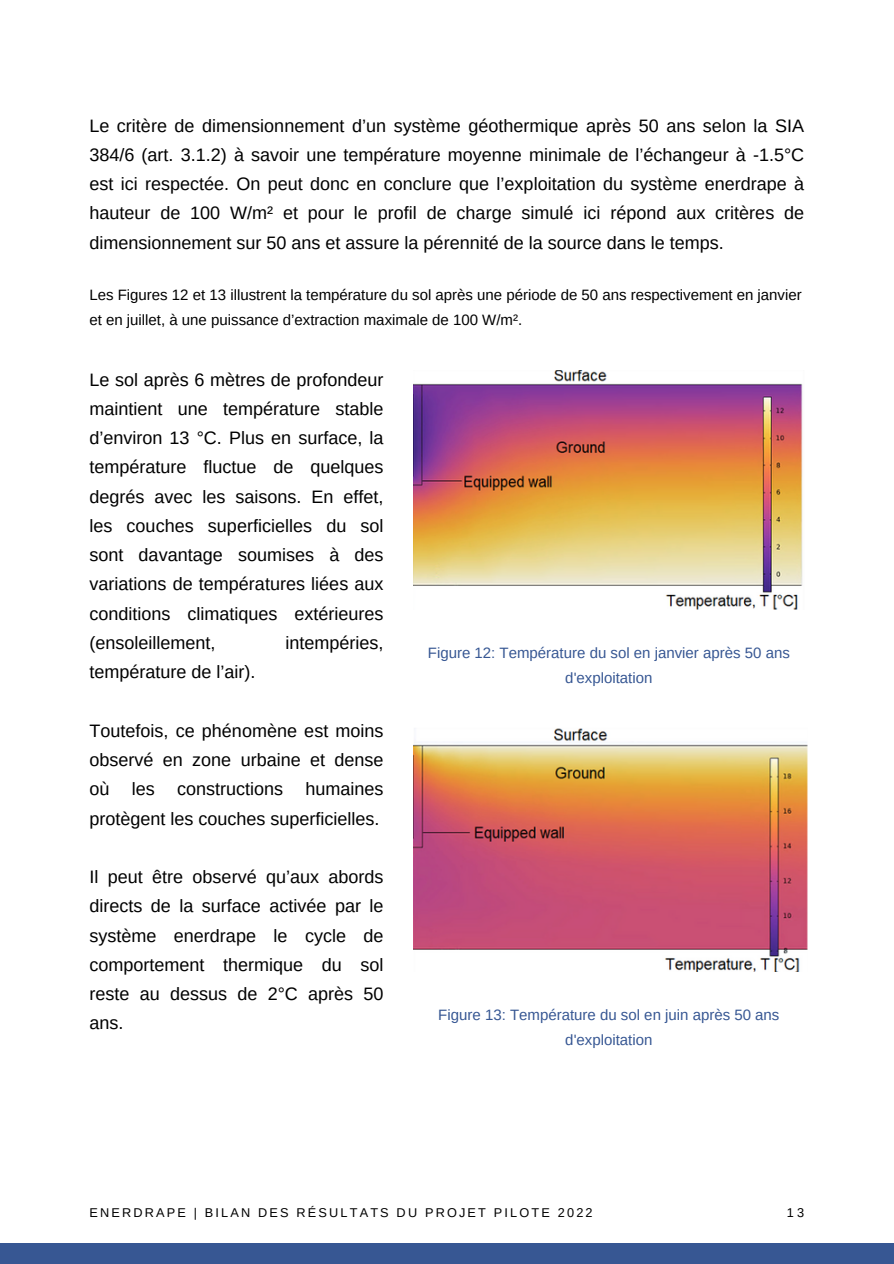
<style>
.page{position:relative;width:894px;height:1264px;background:#fff}
.page>*{position:absolute;margin:0;border:0;box-sizing:border-box;transform-origin:0 0}
.t1{font:18px/29.2px "Arimo";color:#000;text-align:justify}
.t2{font:15px/24.8px "Arimo";color:#000}
.t3{font:15px/24.8px "Arimo";color:#375793;text-align:center}
.t4{font:12.75px "Arimo";letter-spacing:.17em;color:#000}
</style>
<div class="page">
<div style="left:0;top:1243px;width:893px;height:20px;background:#375793"></div>
<img style="left:413px;top:370px;width:390px;height:239px">
<img style="left:413px;top:728px;width:394px;height:243px">
<h1 class="t1" style="left:89px;top:111px;width:716px">Le critère de dimensionnement d’un système géothermique après 50 ans selon la SIA 384/6 (art. 3.1.2) à savoir une température moyenne minimale de l’échangeur à -1.5°C est ici respectée. On peut donc en conclure que l’exploitation du système enerdrape à hauteur de 100 W/m² et pour le profil de charge simulé ici répond aux critères de dimensionnement sur 50 ans et assure la pérennité de la source dans le temps.</h1>
<h2 class="t2" style="left:89px;top:282px;width:713px">Les Figures 12 et 13 illustrent la température du sol après une période de 50 ans respectivement en janvier et en juillet, à une puissance d’extraction maximale de 100 W/m².</h2>
<h2 class="t1" style="left:89px;top:365px;width:296px">Le sol après 6 mètres de profondeur maintient une température stable d’environ 13 °C. Plus en surface, la température fluctue de quelques degrés avec les saisons. En effet, les couches superficielles du sol sont davantage soumises à des variations de températures liées aux conditions climatiques extérieures (ensoleillement,</h2>
<h2 class="t1" style="left:285px;top:628px;width:99px">intempéries,</h2>
<h2 class="t1" style="left:89px;top:657px;width:167px">température de l’air).</h2>
<p class="t1" style="left:89px;top:716px;width:296px">Toutefois, ce phénomène est moins observé en zone urbaine et dense où les constructions humaines protègent les couches superficielles.</p>
<p class="t1" style="left:89px;top:862px;width:296px">Il peut être observé qu’aux abords directs de la surface activée par le système enerdrape le cycle de comportement thermique du sol reste au dessus de 2°C après 50 ans.</p>
<p class="t3" style="left:428px;top:640px;width:363px">Figure 12: Température du sol en janvier après 50 ans d'exploitation</p>
<h1 class="t3" style="left:438px;top:1002px;width:342px">Figure 13: Température du sol en juin après 50 ans d'exploitation</h1>
<p class="t4" style="left:89px;top:1205px;width:504px">ENERDRAPE | BILAN DES RÉSULTATS DU PROJET PILOTE 2022</p>
<h1 class="t4" style="left:786px;top:1205px;width:19px">13</h1>
</div>
